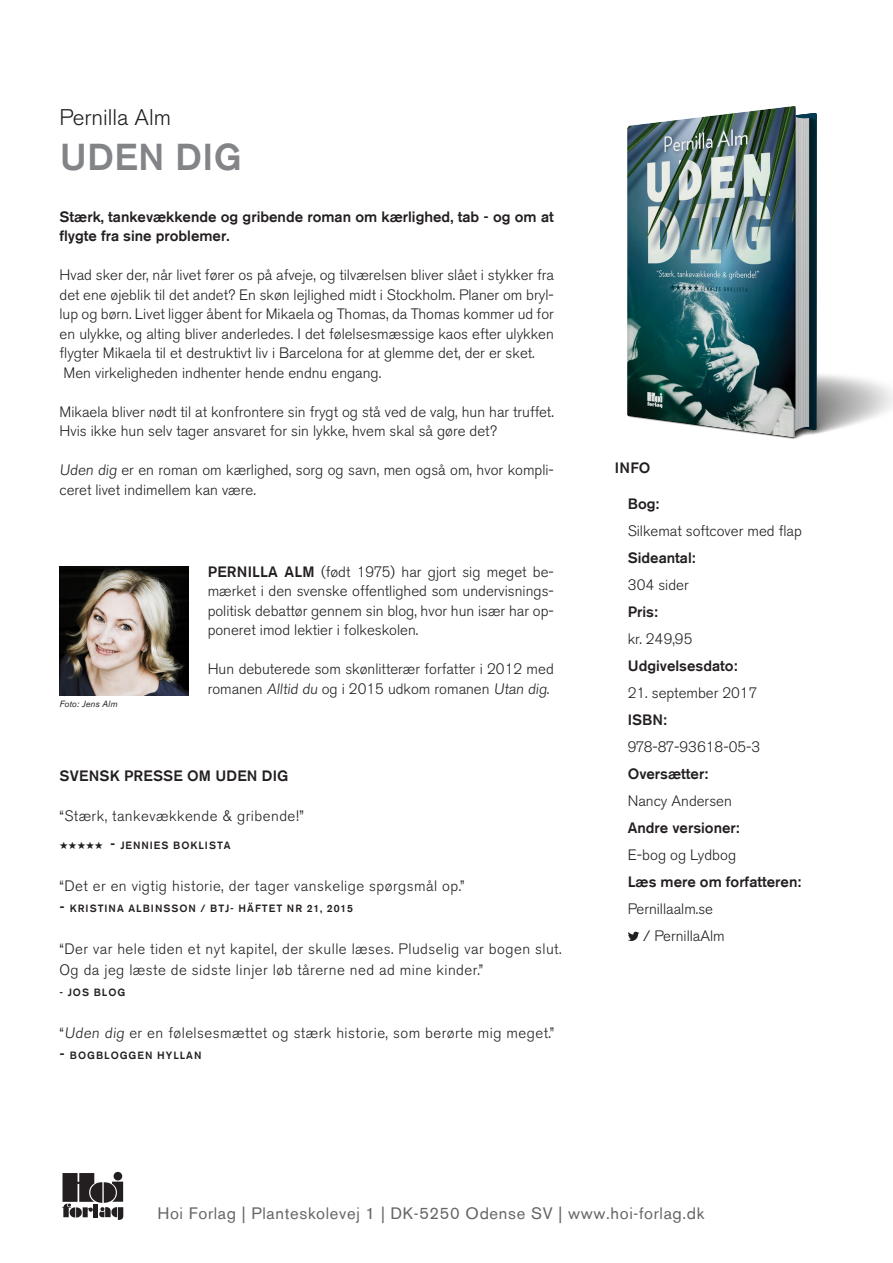
<style>
.page{position:relative;width:893px;height:1263px;background:#fff}
.page>*{position:absolute;margin:0;border:0;box-sizing:border-box;transform-origin:0 0}
.t1{font:500 37.35px "Akzidenz Grotesk BE";letter-spacing:.015em;color:#828487}
.t2{font:300 22.5px "Akzidenz Grotesk BE";color:#231f20}
.t3{font:16.5px "Akzidenz Grotesk BE";letter-spacing:.04em;color:#656568}
.t4{font:300 15px/19.5px "Akzidenz Grotesk BE";color:#231f20}
.t5{font:300 15px "Akzidenz Grotesk BE";letter-spacing:.03em;color:#231f20}
.t6{font:500 15px/19.5px "Akzidenz Grotesk BE";color:#231f20}
.t7{font:500 10.5px "Akzidenz Grotesk BE";letter-spacing:.095em;color:#231f20}
.t8{font:italic 9px "Akzidenz Grotesk BE";color:#231f20}
.s1{font-weight:500}
.s2{font-size:15px}
</style>
<div class="page">
<svg style="left:819px;top:375px;width:74px;height:59px"></svg>
<img style="left:627px;top:106px;width:192px;height:332px">
<svg style="left:628px;top:932px;width:11px;height:9px"></svg>
<img style="left:60px;top:566px;width:129px;height:129px">
<svg style="left:62px;top:1173px;width:61px;height:47px"></svg>
<div style="left:114px;top:1172px;width:8px;height:8px;background:#231f20;border-radius:50%"></div>
<p class="t2" style="left:60px;top:104px;width:113px">Pernilla Alm</p>
<p class="t1" style="left:60px;top:134px;width:183px">UDEN DIG</p>
<p class="t6" style="left:60px;top:207px;width:496px">Stærk, tankevækkende og gribende roman om kærlighed, tab - og om at flygte fra sine problemer.</p>
<p class="t4" style="left:60px;top:266px;width:496px;text-align:justify">Hvad sker der, når livet fører os på afveje, og tilværelsen bliver slået i stykker fra det ene øjeblik til det andet? En skøn lejlighed midt i Stockholm. Planer om bryl&shy;lup og børn. Livet ligger åbent for Mikaela og Thomas, da Thomas kommer ud for en ulykke, og alting bliver anderledes. I det følelsesmæssige kaos efter ulykken flygter Mikaela til et destruktivt liv i Barcelona for at glemme det, der er sket.</p>
<p class="t4" style="left:64px;top:363px;width:319px">Men virkeligheden indhenter hende endnu engang.</p>
<p class="t4" style="left:60px;top:402px;width:496px">Mikaela bliver nødt til at konfrontere sin frygt og stå ved de valg, hun har truffet.<br>Hvis ikke hun selv tager ansvaret for sin lykke, hvem skal så gøre det?</p>
<p class="t4" style="left:60px;top:461px;width:496px">Uden dig er en roman om kærlighed, sorg og savn, men også om, hvor kompli&shy;ceret livet indimellem kan være.</p>
<p class="t6" style="left:615px;top:458px;width:37px">INFO</p>
<p class="t6" style="left:628px;top:494px;width:33px">Bog:</p>
<p class="t4" style="left:628px;top:521px;width:176px">Silkemat softcover med flap</p>
<p class="t6" style="left:628px;top:548px;width:69px">Sideantal:</p>
<p class="t4" style="left:628px;top:575px;width:62px">304 sider</p>
<p class="t6" style="left:628px;top:602px;width:31px">Pris:</p>
<p class="t4" style="left:628px;top:629px;width:66px">kr. 249,95</p>
<p class="t6" style="left:628px;top:656px;width:111px">Udgivelsesdato:</p>
<p class="t4" style="left:628px;top:683px;width:131px">21. september 2017</p>
<p class="t6" style="left:628px;top:710px;width:41px">ISBN:</p>
<p class="t4" style="left:628px;top:737px;width:134px">978-87-93618-05-3</p>
<p class="t6" style="left:628px;top:764px;width:82px">Oversætter:</p>
<p class="t4" style="left:628px;top:791px;width:106px">Nancy Andersen</p>
<p class="t6" style="left:628px;top:818px;width:113px">Andre versioner:</p>
<p class="t4" style="left:628px;top:845px;width:110px">E-bog og Lydbog</p>
<p class="t6" style="left:628px;top:872px;width:175px">Læs mere om forfatteren:</p>
<p class="t4" style="left:628px;top:899px;width:87px">Pernillaalm.se</p>
<p class="t4" style="left:643px;top:926px;width:83px">/ PernillaAlm</p>
<p class="t4" style="left:208px;top:562px;width:348px;text-align:justify"><span class="s1">PERNILLA ALM</span> (født 1975) har gjort sig meget be&shy;mærket i den svenske offentlighed som undervisnings&shy;politisk debattør gennem sin blog, hvor hun især har op&shy;poneret imod lektier i folkeskolen.</p>
<p class="t4" style="left:208px;top:659px;width:348px">Hun debuterede som skønlitterær forfatter i 2012 med romanen Alltid du og i 2015 udkom romanen Utan dig.</p>
<p class="t8" style="left:60px;top:698px;width:59px">Foto: Jens Alm</p>
<p class="t6" style="left:60px;top:766px;width:230px">SVENSK PRESSE OM UDEN DIG</p>
<p class="t5" style="left:60px;top:808px;width:246px">“Stærk, tankevækkende &amp; gribende!”</p>
<p class="t7" style="left:60px;top:839px;width:173px">★★★★★ <span class="s2">-</span> JENNIES BOKLISTA</p>
<p class="t5" style="left:60px;top:877px;width:406px">“Det er en vigtig historie, der tager vanskelige spørgsmål op.”</p>
<p class="t7" style="left:60px;top:902px;width:295px"><span class="s2">-</span> KRISTINA ALBINSSON / BTJ- HÄFTET NR 21, 2015</p>
<p class="t5" style="left:60px;top:940px;width:504px">“Der var hele tiden et nyt kapitel, der skulle læses. Pludselig var bogen slut.</p>
<p class="t5" style="left:60px;top:961px;width:425px">Og da jeg læste de sidste linjer løb tårerne ned ad mine kinder.”</p>
<p class="t7" style="left:60px;top:986px;width:67px">- JOS BLOG</p>
<p class="t5" style="left:60px;top:1024px;width:496px">“Uden dig er en følelsesmættet og stærk historie, som berørte mig meget.”</p>
<p class="t7" style="left:60px;top:1049px;width:143px"><span class="s2">-</span> BOGBLOGGEN HYLLAN</p>
<p class="t3" style="left:157px;top:1203px;width:549px">Hoi Forlag | Planteskolevej 1 | DK-5250 Odense SV | www.hoi-forlag.dk</p>
</div>
